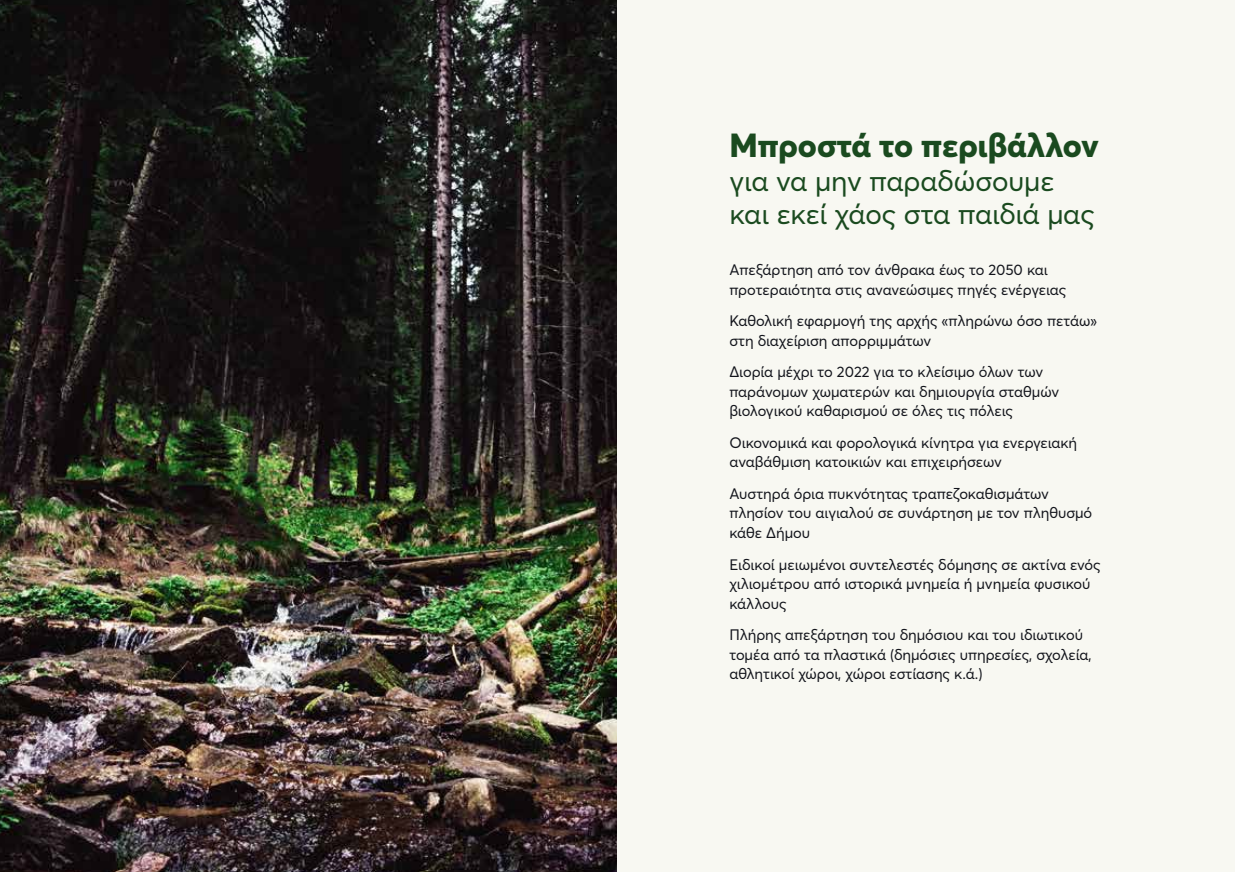
<style>
.page{position:relative;width:1235px;height:872px;background:#fff}
.page>*{position:absolute;margin:0;border:0;box-sizing:border-box;transform-origin:0 0}
.t1{font:800 33px "Averta Std PE";color:#1a4a1f}
.t2{font:28.5px/33px "Averta Std PE";color:#1a4a1f}
.t3{font:15px/19.5px "Averta Std PE";color:#12141b}
</style>
<div class="page">
<div style="left:617px;top:0;width:618px;height:872px;background:#f8f8f2"></div>
<img style="left:0;top:0;width:617px;height:872px">
<h1 class="t1" style="left:729px;top:122px;width:371px">Μπροστά το περιβάλλον</h1>
<h2 class="t2" style="left:729px;top:164px;width:367px">για να μην παραδώσουμε και εκεί χάος στα παιδιά μας</h2>
<p class="t3" style="left:729px;top:260px;width:338px">Απεξάρτηση από τον άνθρακα έως το 2050 και προτεραιότητα στις ανανεώσιμες πηγές ενέργειας</p>
<p class="t3" style="left:729px;top:311px;width:369px">Καθολική εφαρμογή της αρχής «πληρώνω όσο πετάω» στη διαχείριση απορριμμάτων</p>
<p class="t3" style="left:729px;top:362px;width:331px">Διορία μέχρι το 2022 για το κλείσιμο όλων των παράνομων χωματερών και δημιουργία σταθμών βιολογικού καθαρισμού σε όλες τις πόλεις</p>
<p class="t3" style="left:729px;top:432px;width:349px">Οικονομικά και φορολογικά κίνητρα για ενεργειακή αναβάθμιση κατοικιών και επιχειρήσεων</p>
<p class="t3" style="left:729px;top:483px;width:364px">Αυστηρά όρια πυκνότητας τραπεζοκαθισμάτων πλησίον του αιγιαλού σε συνάρτηση με τον πληθυσμό κάθε Δήμου</p>
<p class="t3" style="left:729px;top:554px;width:373px">Ειδικοί μειωμένοι συντελεστές δόμησης σε ακτίνα ενός χιλιομέτρου από ιστορικά μνημεία ή μνημεία φυσικού κάλλους</p>
<p class="t3" style="left:729px;top:624px;width:364px">Πλήρης απεξάρτηση του δημόσιου και του ιδιωτικού τομέα από τα πλαστικά (δημόσιες υπηρεσίες, σχολεία, αθλητικοί χώροι, χώροι εστίασης κ.ά.)</p>
</div>
